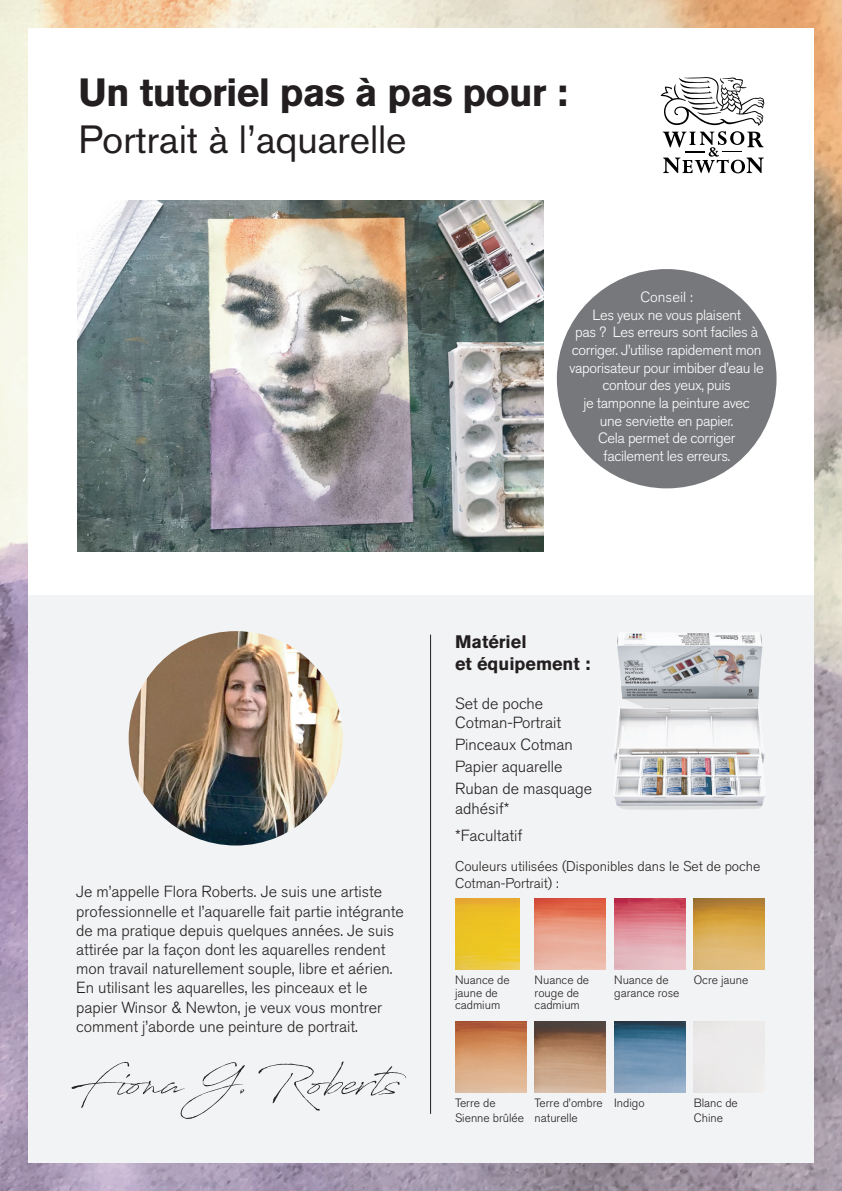
<style>
.page{position:relative;width:842px;height:1191px;background:#fff}
.page>*{position:absolute;margin:0;border:0;box-sizing:border-box;transform-origin:0 0}
.t1{font:700 39px "Akzidenz Grotesk Pro";letter-spacing:-.02em;color:#231f20}
.t2{font:39px "Akzidenz Grotesk Pro";color:#231f20}
.t3{font:700 18px/21.6px "Akzidenz Grotesk Pro";color:#231f20}
.t4{font:300 16px/19.2px "Akzidenz Grotesk Pro";color:#231f20}
.t5{font:300 14.8px/17.6px "Akzidenz Grotesk Pro";letter-spacing:-.025em;color:#fff;text-align:center}
.t6{font:300 14.8px "Akzidenz Grotesk Pro";color:#fff}
.t7{font:300 14px/16.8px "Akzidenz Grotesk Pro";color:#231f20}
.t8{font:300 12px/12.4px "Akzidenz Grotesk Pro";color:#231f20}
</style>
<div class="page">
<img style="left:0;top:0;width:842px;height:1191px">
<div style="left:28px;top:28px;width:786px;height:1134px;background:#fff"></div>
<svg style="left:660px;top:77px;width:105px;height:96px"></svg>
<div style="left:28px;top:595px;width:786px;height:567px;background:#f2f3f4"></div>
<hr style="left:430px;top:634px;width:1px;height:479px;background:#231f20">
<div style="left:557px;top:269px;width:219px;height:219px;background:#76787b;border-radius:50%"></div>
<svg style="left:72px;top:1062px;width:173px;height:57px"></svg>
<svg style="left:258px;top:1061px;width:148px;height:49px"></svg>
<img style="left:614px;top:633px;width:152px;height:177px">
<img style="left:129px;top:631px;width:214px;height:214px;border-radius:107px">
<img style="left:535px;top:898px;width:71px;height:71px">
<img style="left:614px;top:1021px;width:71px;height:71px">
<img style="left:535px;top:1021px;width:71px;height:71px">
<img style="left:455px;top:898px;width:65px;height:71px">
<img style="left:694px;top:898px;width:71px;height:71px">
<img style="left:614px;top:898px;width:71px;height:71px">
<img style="left:455px;top:1021px;width:71px;height:71px">
<img style="left:77px;top:201px;width:467px;height:350px">
<p class="t1" style="left:79px;top:67px;width:491px">Un tutoriel pas à pas pour :</p>
<p class="t2" style="left:79px;top:114px;width:330px">Portrait à l’aquarelle</p>
<p class="t6" style="left:640px;top:287px;width:54px">Conseil :</p>
<p class="t5" style="left:592px;top:306px;width:150px">Les yeux ne vous plaisent</p>
<p class="t5" style="left:569px;top:323px;width:196px">pas ? Les erreurs sont faciles à corriger. J’utilise rapidement mon vaporisateur pour imbiber d’eau le contour des yeux, puis</p>
<p class="t5" style="left:583px;top:394px;width:168px">je tamponne la peinture avec</p>
<p class="t5" style="left:600px;top:412px;width:135px">une serviette en papier.</p>
<p class="t5" style="left:598px;top:429px;width:139px">Cela permet de corriger</p>
<p class="t5" style="left:603px;top:447px;width:128px">facilement les erreurs.</p>
<p class="t4" style="left:76px;top:882px;width:329px">Je m’appelle Flora Roberts. Je suis une artiste professionnelle et l’aquarelle fait partie intégrante de ma pratique depuis quelques années. Je suis attirée par la façon dont les aquarelles rendent mon travail naturellement souple, libre et aérien.<br>En utilisant les aquarelles, les pinceaux et le papier Winsor &amp; Newton, je veux vous montrer comment j’aborde une peinture de portrait.</p>
<p class="t3" style="left:455px;top:631px;width:137px">Matériel<br>et équipement :</p>
<p class="t4" style="left:455px;top:694px;width:108px">Set de poche<br>Cotman-Portrait</p>
<p class="t4" style="left:455px;top:735px;width:119px">Pinceaux Cotman</p>
<p class="t4" style="left:455px;top:757px;width:109px">Papier aquarelle</p>
<p class="t4" style="left:455px;top:779px;width:139px">Ruban de masquage adhésif*</p>
<p class="t4" style="left:455px;top:826px;width:69px">*Facultatif</p>
<p class="t7" style="left:455px;top:857px;width:307px">Couleurs utilisées (Disponibles dans le Set de poche<br>Cotman-Portrait) :</p>
<p class="t8" style="left:455px;top:974px;width:56px">Nuance de jaune de cadmium</p>
<p class="t8" style="left:535px;top:974px;width:56px">Nuance de rouge de cadmium</p>
<p class="t8" style="left:614px;top:974px;width:67px">Nuance de garance rose</p>
<p class="t8" style="left:694px;top:974px;width:56px">Ocre jaune</p>
<p class="t8" style="left:455px;top:1095px;width:71px;line-height:14.4px">Terre de<br>Sienne brûlée</p>
<p class="t8" style="left:535px;top:1095px;width:70px;line-height:14.4px">Terre d’ombre naturelle</p>
<p class="t8" style="left:614px;top:1096px;width:32px">Indigo</p>
<p class="t8" style="left:694px;top:1095px;width:46px;line-height:14.4px">Blanc de<br>Chine</p>
</div>
